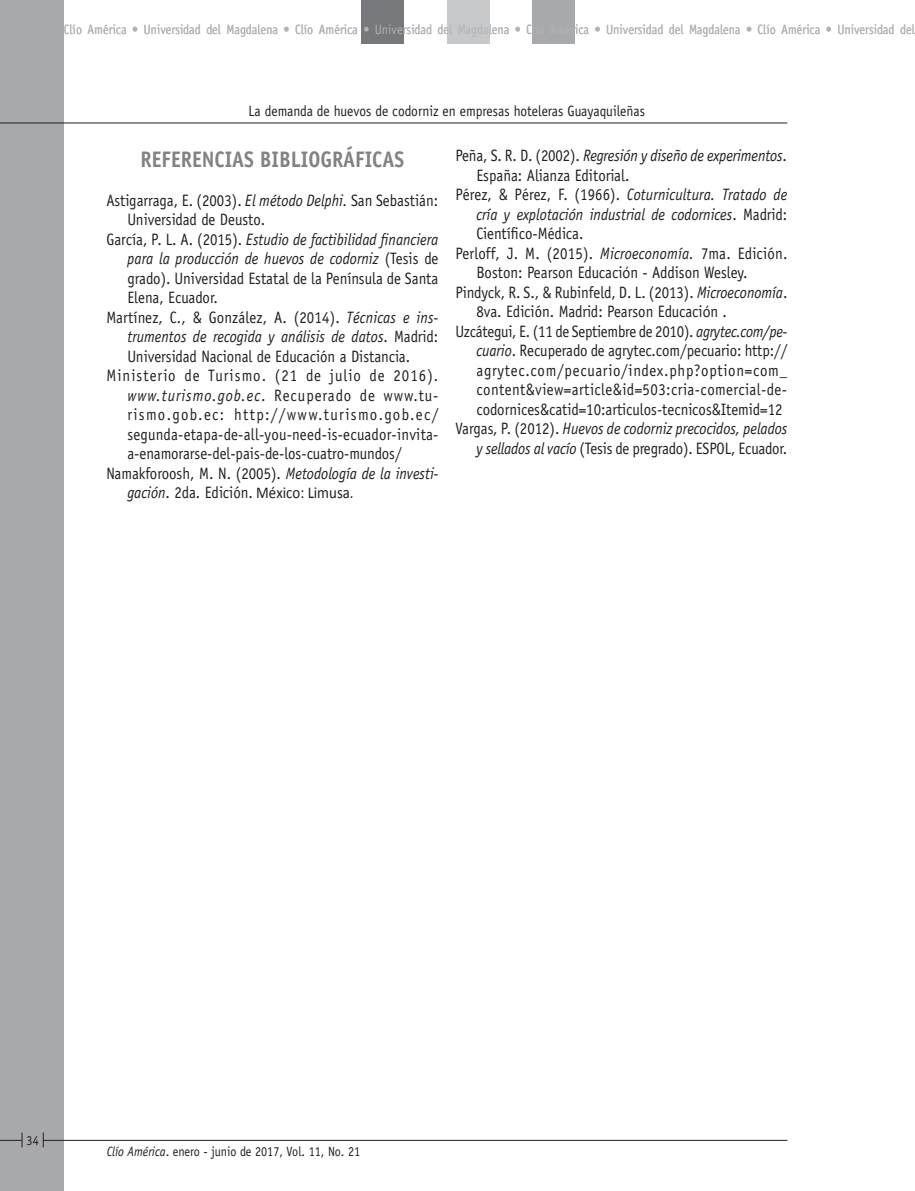
<style>
.page{position:relative;width:915px;height:1191px;background:#fff}
.page>*{position:absolute;margin:0;border:0;box-sizing:border-box;transform-origin:0 0}
.t1{font:700 22.5px "Officina Sans";color:#808285;scale:.9 1}
.t2{font:16.5px "Officina Sans";color:#231f20;scale:.9 1}
.t3{font:italic 16.5px "Officina Sans";color:#231f20;scale:.9 1}
.t4{font:16.5px "Officina Sans";letter-spacing:.03em;color:#231f20;scale:.9 1}
.t5{font:16.5px "Officina Sans";letter-spacing:.05em;color:#231f20;scale:.9 1}
.t6{font:16.5px "Officina Sans";letter-spacing:.095em;color:#231f20;scale:.9 1}
.t7{font:16.5px "Officina Sans";letter-spacing:.07em;color:#231f20;scale:.9 1}
.t8{font:16.5px "Officina Sans";letter-spacing:.065em;color:#231f20;scale:.9 1}
.t9{font:16.5px "Calibri";color:#231f20;scale:.9 1}
.t10{font:15px "Officina Sans";color:#231f20;scale:.9 1}
.t11{font:13.5px "Officina Sans";color:#b2b3b7;scale:.9 1}
.t12{font:13.5px "Officina Sans";color:#231f20;scale:.9 1}
.s1{font-style:italic}
.s2{font-style:normal}
.s3{font-family:"Officina Sans";font-style:italic}
.s4{font-family:"Officina Sans"}
.s5{font-family:"Calibri"}
</style>
<div class="page">
<div style="left:0;top:0;width:64px;height:1191px;background:#a8a9ad"></div>
<hr style="left:43px;top:1140px;width:744px;height:1px;background:#231f20">
<svg style="left:43px;top:1132px;width:1px;height:15px"></svg>
<svg style="left:0;top:1132px;width:23px;height:15px"></svg>
<div style="left:361px;top:0;width:43px;height:44px;background:#76787b"></div>
<div style="left:531px;top:0;width:43px;height:44px;background:#a8a9ad"></div>
<div style="left:446px;top:0;width:43px;height:44px;background:#c7c8ca"></div>
<hr style="left:0;top:123px;width:787px;height:1px;background:#231f20">
<p class="t11" style="left:64px;top:21px;width:946px">Clío América • Universidad del Magdalena • Clío América • Universidad del Magdalena • Clío América • Universidad del Magdalena • Clío América • Universidad del</p>
<p class="t10" style="left:248px;top:102px;width:442px">La demanda de huevos de codorniz en empresas hoteleras Guayaquileñas</p>
<h1 class="t1" style="left:141px;top:145px;width:294px">REFERENCIAS BIBLIOGRÁFICAS</h1>
<p class="t2" style="left:106px;top:190px;width:370px">Astigarraga, E. (2003). <span class="s1">El método Delphi.</span> San Sebastián:</p>
<p class="t2" style="left:127px;top:210px;width:155px">Universidad de Deusto.</p>
<p class="t3" style="left:106px;top:229px;width:370px"><span class="s2">García, P. L. A. (2015).</span> Estudio de factibilidad financiera</p>
<p class="t3" style="left:127px;top:249px;width:347px">para la producción de huevos de codorniz <span class="s2">(Tesis de</span></p>
<p class="t2" style="left:127px;top:268px;width:347px">grado). Universidad Estatal de la Península de Santa</p>
<p class="t2" style="left:127px;top:288px;width:102px">Elena, Ecuador.</p>
<p class="t2" style="left:106px;top:307px;width:370px">Martínez, C., &amp; González, A. (2014). <span class="s1">Técnicas e ins-</span></p>
<p class="t3" style="left:127px;top:327px;width:347px">trumentos de recogida y análisis de datos<span class="s2">. Madrid:</span></p>
<p class="t2" style="left:127px;top:346px;width:315px">Universidad Nacional de Educación a Distancia.</p>
<p class="t7" style="left:106px;top:366px;width:370px">Ministerio de Turismo. (21 de julio de 2016).</p>
<p class="t8" style="left:127px;top:385px;width:347px"><span class="s1">www.turismo.gob.ec</span>. Recuperado de www.tu-</p>
<p class="t6" style="left:127px;top:405px;width:347px">rismo.gob.ec: http://www.turismo.gob.ec/</p>
<p class="t2" style="left:127px;top:424px;width:347px">segunda-etapa-de-all-you-need-is-ecuador-invita-</p>
<p class="t2" style="left:127px;top:444px;width:306px">a-enamorarse-del-pais-de-los-cuatro-mundos/</p>
<p class="t2" style="left:106px;top:463px;width:370px">Namakforoosh, M. N. (2005). <span class="s1">Metodología de la investi-</span></p>
<p class="t9" style="left:127px;top:482px;width:253px"><span class="s3">gación</span><span class="s4">. 2da. Edición.</span> México: Limusa.</p>
<p class="t3" style="left:455px;top:146px;width:370px"><span class="s2">Peña, S. R. D. (2002).</span> Regresión y diseño de experimentos<span class="s2">.</span></p>
<p class="t2" style="left:476px;top:165px;width:171px">España: Alianza Editorial.</p>
<p class="t3" style="left:455px;top:185px;width:370px"><span class="s2">Pérez, &amp; Pérez, F. (1966).</span> Coturnicultura. Tratado de</p>
<p class="t3" style="left:476px;top:205px;width:347px">cría y explotación industrial de codornices<span class="s2">. Madrid:</span></p>
<p class="t2" style="left:476px;top:224px;width:120px">Científico-Médica.</p>
<p class="t2" style="left:455px;top:243px;width:370px">Perloff, J. M. (2015). <span class="s1">Microeconomía.</span> 7ma. Edición.</p>
<p class="t2" style="left:476px;top:263px;width:302px">Boston: Pearson Educaci<span class="s5">ó</span>n - Addison Wesley.</p>
<p class="t2" style="left:455px;top:282px;width:370px">Pindyck, R. S., &amp; Rubinfeld, D. L. (2013). <span class="s1">Microeconomía</span>.</p>
<p class="t2" style="left:476px;top:302px;width:280px">8va. Edición. Madrid: Pearson Educaci<span class="s5">ó</span>n .</p>
<p class="t2" style="left:455px;top:321px;width:370px">Uzcátegui, E. (11 de Septiembre de 2010). <span class="s1">agrytec.com/pe-</span></p>
<p class="t2" style="left:476px;top:341px;width:347px"><span class="s1">cuario</span>. Recuperado de agrytec.com/pecuario: http://</p>
<p class="t5" style="left:476px;top:360px;width:346px">agrytec.com/pecuario/index.php?option=com_</p>
<p class="t4" style="left:476px;top:380px;width:347px">content&amp;view=article&amp;id=503:cria-comercial-de-</p>
<p class="t2" style="left:476px;top:399px;width:341px">codornices&amp;catid=10:articulos-tecnicos&amp;Itemid=12</p>
<p class="t3" style="left:455px;top:419px;width:370px"><span class="s2">Vargas, P. (2012).</span> Huevos de codorniz precocidos, pelados</p>
<p class="t2" style="left:476px;top:438px;width:347px"><span class="s1">y sellados al vacío</span> (Tesis de pregrado). ESPOL, Ecuador.</p>
<p class="t12" style="left:27px;top:1132px;width:15px">34</p>
<p class="t12" style="left:107px;top:1144px;width:283px"><span class="s1">Clío América</span>. enero - junio de 2017, Vol. 11, No. 21</p>
</div>
